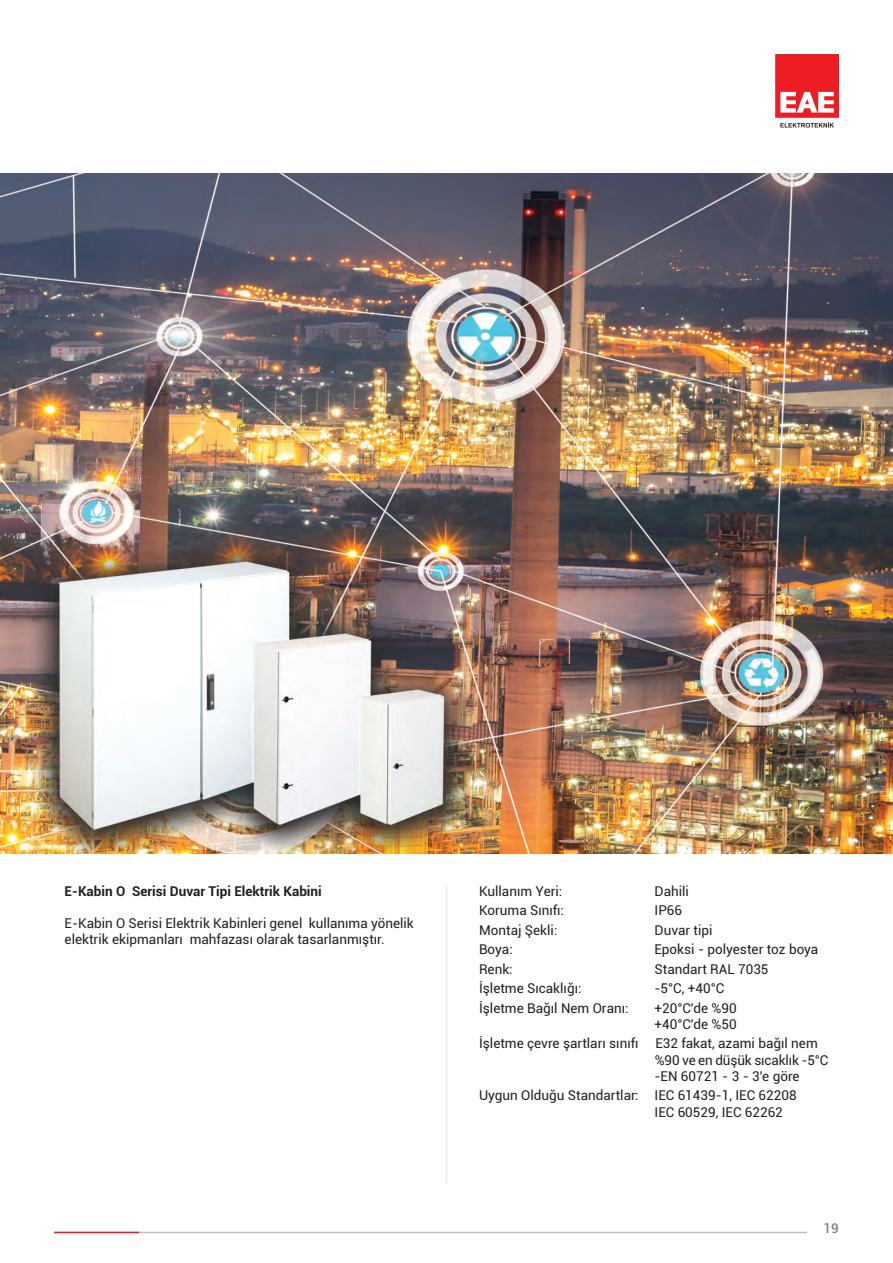
<style>
.page{position:relative;width:893px;height:1263px;background:#fff}
.page>*{position:absolute;margin:0;border:0;box-sizing:border-box;transform-origin:0 0}
.t1{font:13.5px/16.2px "Roboto";color:#231f20}
.t2{font:700 13.5px "Roboto";color:#231f20}
.t3{font:500 13.5px "Roboto";color:#808285}
</style>
<div class="page">
<hr style="left:54px;top:1232px;width:753px;height:1px;background:#bcbdc0">
<hr style="left:54px;top:1232px;width:85px;height:1px;background:#ee1d23">
<svg style="left:775px;top:54px;width:64px;height:74px"></svg>
<img style="left:0;top:173px;width:893px;height:681px">
<hr style="left:446px;top:885px;width:1px;height:298px;background:#e6e7e9">
<p class="t2" style="left:65px;top:881px;width:259px">E-Kabin O Serisi Duvar Tipi Elektrik Kabini</p>
<p class="t1" style="left:65px;top:915px;width:351px">E-Kabin O Serisi Elektrik Kabinleri genel kullanıma yönelik elektrik ekipmanları mahfazası olarak tasarlanmıştır.</p>
<p class="t1" style="left:479px;top:882px;width:85px">Kullanım Yeri:</p>
<p class="t1" style="left:654px;top:882px;width:36px">Dahili</p>
<p class="t1" style="left:479px;top:902px;width:86px">Koruma Sınıfı:</p>
<p class="t1" style="left:654px;top:902px;width:29px">IP66</p>
<p class="t1" style="left:479px;top:921px;width:80px">Montaj Şekli:</p>
<p class="t1" style="left:654px;top:921px;width:60px">Duvar tipi</p>
<p class="t1" style="left:479px;top:941px;width:35px">Boya:</p>
<p class="t1" style="left:654px;top:941px;width:165px">Epoksi - polyester toz boya</p>
<p class="t1" style="left:479px;top:960px;width:35px">Renk:</p>
<p class="t1" style="left:654px;top:960px;width:116px">Standart RAL 7035</p>
<p class="t1" style="left:479px;top:980px;width:104px">İşletme Sıcaklığı:</p>
<p class="t1" style="left:654px;top:980px;width:71px">-5°C, +40°C</p>
<p class="t1" style="left:479px;top:999px;width:151px">İşletme Bağıl Nem Oranı:</p>
<p class="t1" style="left:654px;top:999px;width:84px">+20°C'de %90</p>
<p class="t1" style="left:654px;top:1015px;width:84px">+40°C'de %50</p>
<p class="t1" style="left:479px;top:1035px;width:340px">İşletme çevre şartları sınıfı E32 fakat, azami bağıl nem</p>
<p class="t1" style="left:655px;top:1051px;width:175px">%90 ve en düşük sıcaklık -5°C</p>
<p class="t1" style="left:654px;top:1067px;width:147px">-EN 60721 - 3 - 3'e göre</p>
<p class="t1" style="left:479px;top:1087px;width:319px">Uygun Olduğu Standartlar: IEC 61439-1, IEC 62208</p>
<p class="t1" style="left:654px;top:1103px;width:130px">IEC 60529, IEC 62262</p>
<p class="t3" style="left:824px;top:1219px;width:17px">19</p>
</div>
